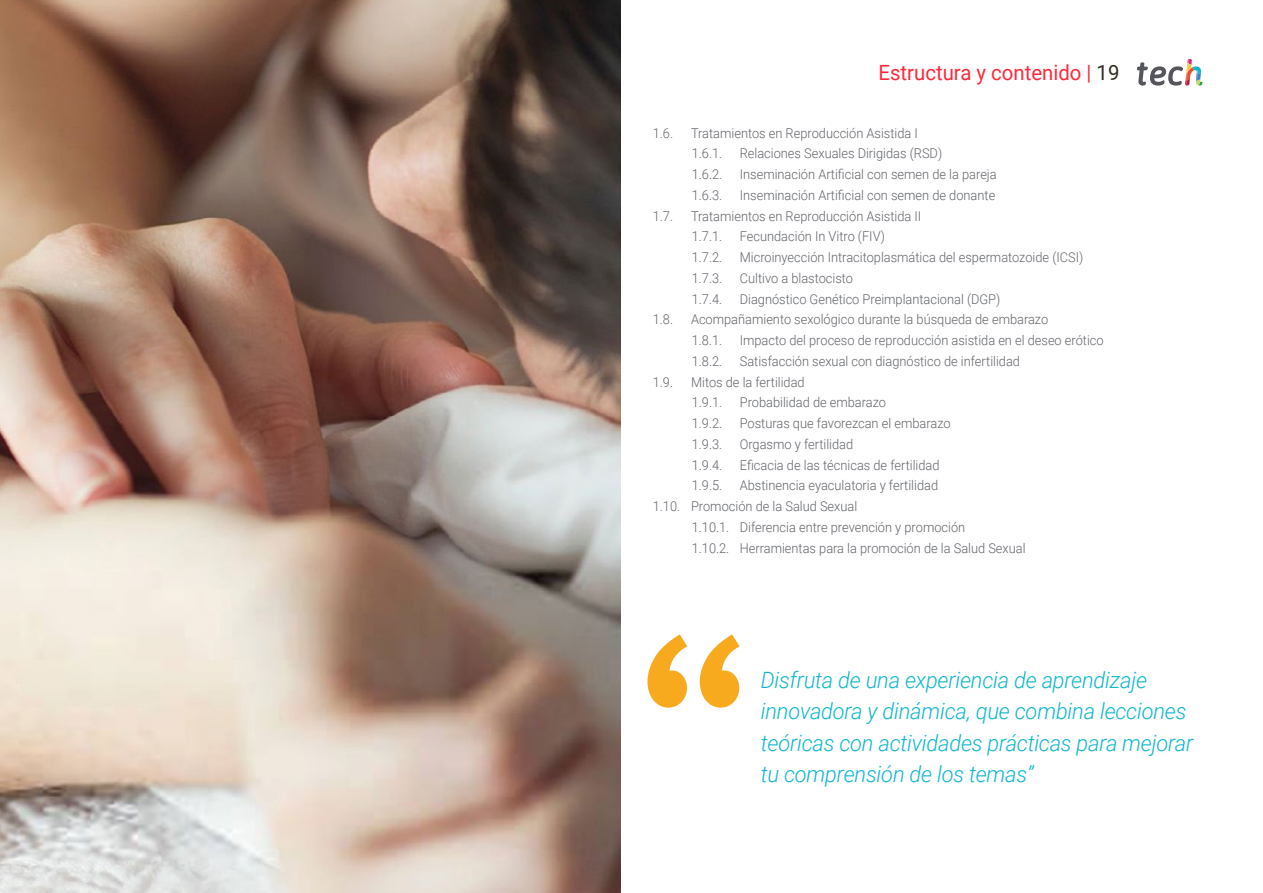
<style>
.page{position:relative;width:1263px;height:893px;background:#fff}
.page>*{position:absolute;margin:0;border:0;box-sizing:border-box;transform-origin:0 0}
.t1{font:italic 300 22.5px/31.5px "Roboto";letter-spacing:-.01em;color:#0fb6cf}
.t2{font:21px "Roboto";color:#ff293a}
.t3{font:300 13.5px/20.7px "Roboto";color:#61646a;scale:.95 1}
.s1{color:#312e20}
</style>
<div class="page">
<svg style="left:1137px;top:59px;width:65px;height:27px"></svg>
<img style="left:0;top:0;width:620px;height:893px">
<svg style="left:647px;top:634px;width:92px;height:74px"></svg>
<h2 class="t2" style="left:878px;top:57px;width:242px">Estructura y contenido | <span class="s1">19</span></h2>
<p class="t3" style="left:653px;top:122px;width:23px">1.6.</p>
<p class="t3" style="left:691px;top:122px;width:240px">Tratamientos en Reproducción Asistida I<br>1.6.1.</p>
<p class="t3" style="left:740px;top:143px;width:215px">Relaciones Sexuales Dirigidas (RSD)</p>
<p class="t3" style="left:692px;top:164px;width:34px">1.6.2.</p>
<p class="t3" style="left:740px;top:164px;width:272px">Inseminación Artificial con semen de la pareja</p>
<p class="t3" style="left:692px;top:184px;width:34px">1.6.3.</p>
<p class="t3" style="left:740px;top:184px;width:270px">Inseminación Artificial con semen de donante</p>
<p class="t3" style="left:653px;top:205px;width:23px">1.7.</p>
<p class="t3" style="left:691px;top:205px;width:244px">Tratamientos en Reproducción Asistida II<br>1.7.1.</p>
<p class="t3" style="left:740px;top:226px;width:154px">Fecundación In Vitro (FIV)</p>
<p class="t3" style="left:692px;top:247px;width:34px">1.7.2.</p>
<p class="t3" style="left:740px;top:247px;width:363px">Microinyección Intracitoplasmática del espermatozoide (ICSI)</p>
<p class="t3" style="left:692px;top:267px;width:34px">1.7.3.</p>
<p class="t3" style="left:740px;top:267px;width:121px">Cultivo a blastocisto</p>
<p class="t3" style="left:692px;top:288px;width:34px">1.7.4.</p>
<p class="t3" style="left:740px;top:288px;width:276px">Diagnóstico Genético Preimplantacional (DGP)</p>
<p class="t3" style="left:653px;top:309px;width:23px">1.8.</p>
<p class="t3" style="left:691px;top:309px;width:378px">Acompañamiento sexológico durante la búsqueda de embarazo<br>1.8.1.</p>
<p class="t3" style="left:740px;top:330px;width:385px">Impacto del proceso de reproducción asistida en el deseo erótico</p>
<p class="t3" style="left:692px;top:350px;width:34px">1.8.2.</p>
<p class="t3" style="left:740px;top:350px;width:297px">Satisfacción sexual con diagnóstico de infertilidad</p>
<p class="t3" style="left:653px;top:371px;width:23px">1.9.</p>
<p class="t3" style="left:691px;top:371px;width:121px">Mitos de la fertilidad<br>1.9.1.</p>
<p class="t3" style="left:740px;top:392px;width:156px">Probabilidad de embarazo</p>
<p class="t3" style="left:692px;top:413px;width:34px">1.9.2.</p>
<p class="t3" style="left:740px;top:413px;width:223px">Posturas que favorezcan el embarazo</p>
<p class="t3" style="left:692px;top:433px;width:34px">1.9.3.</p>
<p class="t3" style="left:740px;top:433px;width:121px">Orgasmo y fertilidad</p>
<p class="t3" style="left:692px;top:454px;width:34px">1.9.4.</p>
<p class="t3" style="left:740px;top:454px;width:212px">Eficacia de las técnicas de fertilidad</p>
<p class="t3" style="left:692px;top:475px;width:34px">1.9.5.</p>
<p class="t3" style="left:653px;top:475px;width:302px;text-indent:87px">Abstinencia eyaculatoria y fertilidad<br>1.10. Promoción de la Salud Sexual</p>
<p class="t3" style="left:692px;top:516px;width:353px">1.10.1. Diferencia entre prevención y promoción<br>1.10.2. Herramientas para la promoción de la Salud Sexual</p>
<h1 class="t1" style="left:761px;top:663px;width:434px">Disfruta de una experiencia de aprendizaje innovadora y dinámica, que combina lecciones teóricas con actividades prácticas para mejorar tu comprensión de los temas”</h1>
</div>
